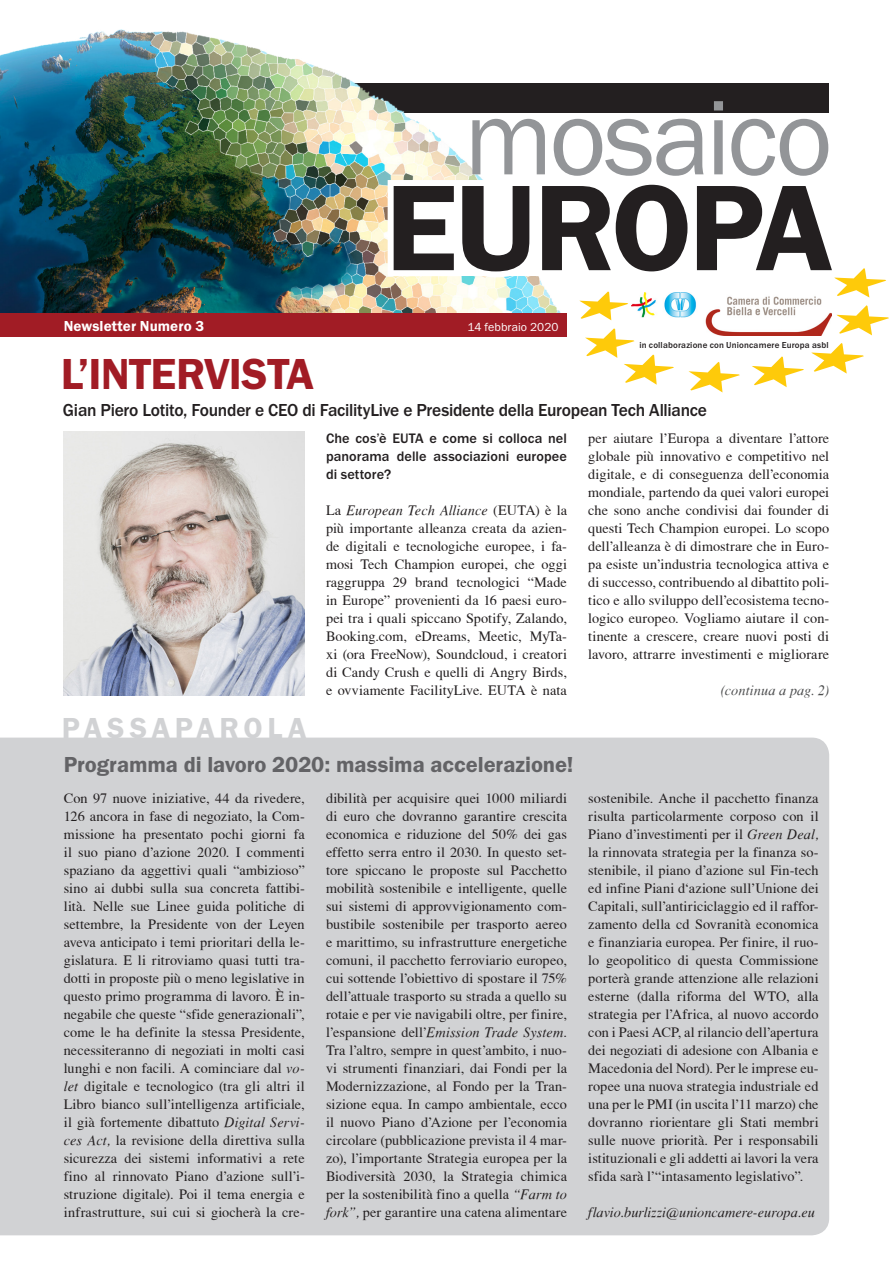
<style>
.page{position:relative;width:893px;height:1263px;background:#fff}
.page>*{position:absolute;margin:0;border:0;box-sizing:border-box;transform-origin:0 0}
.t1{font:600 126.15px "Franklin Gothic Itc T";letter-spacing:-.025em;color:#231f20}
.t2{font:109.65px "Franklin Gothic Itc T";letter-spacing:-.03em;color:#939598}
.t3{font:600 45px "Franklin Gothic Itc T";letter-spacing:-.015em;color:#a11c25}
.t4{font:600 30px "Franklin Gothic Itc T";letter-spacing:.16em;color:#d1d2d4}
.t5{font:600 22.5px "Franklin Gothic Itc T";letter-spacing:-.005em;color:#636366}
.t6{font:500 18px "Franklin Gothic Itc T";letter-spacing:-.015em;color:#231f20}
.t7{font:600 15px "Franklin Gothic Itc T";letter-spacing:.005em;color:#fff}
.t8{font:14.25px/18px "T Acc LAD";letter-spacing:.005em;color:#231f20;text-align:justify}
.t9{font:14.25px "T Acc LAD Italic";color:#231f20}
.t10{font:500 14.25px/18px "Franklin Gothic Itc T";letter-spacing:.005em;color:#231f20;text-align:justify}
.t11{font:14.25px "T Acc LAD Italic";letter-spacing:.01em;color:#4b4c4d}
.t12{font:12px "Franklin Gothic Itc T";letter-spacing:.005em;color:#fff}
.t13{font:500 9px "Franklin Gothic Itc T";letter-spacing:.02em;color:#231f20}
.s1{font-family:"T Acc LAD"}
.s2{font-family:"T Acc LAD Italic"}
</style>
<div class="page">
<img style="left:64px;top:432px;width:241px;height:263px">
<div style="left:0;top:738px;width:829px;height:497px;background:#d1d2d4"></div>
<div style="left:64px;top:83px;width:765px;height:29px;background:#231f20"></div>
<img style="left:0;top:30px;width:561px;height:283px">
<div style="left:0;top:313px;width:567px;height:23px;background:#a11c25"></div>
<svg style="left:382px;top:166px;width:507px;height:226px"></svg>
<h2 class="t2" style="left:464px;top:74px;width:370px">mosaico</h2>
<h1 class="t1" style="left:385px;top:155px;width:449px">EUROPA</h1>
<p class="t7" style="left:64px;top:317px;width:142px">Newsletter Numero 3</p>
<p class="t12" style="left:467px;top:319px;width:92px">14 febbraio 2020</p>
<h3 class="t3" style="left:61px;top:348px;width:255px">L’INTERVISTA</h3>
<p class="t13" style="left:639px;top:340px;width:191px">in collaborazione con Unioncamere Europa asbl</p>
<p class="t6" style="left:63px;top:399px;width:646px">Gian Piero Lotito, Founder e CEO di FacilityLive e Presidente della European Tech Alliance</p>
<h3 class="t4" style="left:62px;top:710px;width:246px">PASSAPAROLA</h3>
<p class="t10" style="left:326px;top:429px;width:242px">Che cos’è EUTA e come si colloca nel panorama delle associazioni europee di settore?</p>
<p class="t9" style="left:326px;top:502px;width:242px"><span class="s1">La</span> European Tech Alliance <span class="s1">(EUTA) è la</span></p>
<p class="t8" style="left:326px;top:519px;width:242px">più importante alleanza creata da azien&shy;de digitali e tecnologiche europee, i fa&shy;mosi Tech Champion europei, che oggi raggruppa 29 brand tecnologici “Made in Europe” provenienti da 16 paesi euro&shy;pei tra i quali spiccano Spotify, Zalando, Booking.com, eDreams, Meetic, MyTa&shy;xi (ora FreeNow), Soundcloud, i creatori di Candy Crush e quelli di Angry Birds, e ovviamente FacilityLive. EUTA è nata</p>
<h3 class="t5" style="left:64px;top:752px;width:511px">Programma di lavoro 2020: massima accelerazione!</h3>
<p class="t8" style="left:64px;top:789px;width:242px">Con 97 nuove iniziative, 44 da rivedere, 126 ancora in fase di negoziato, la Com&shy;missione ha presentato pochi giorni fa il suo piano d’azione 2020. I commenti spaziano da aggettivi quali “ambizioso” sino ai dubbi sulla sua concreta fattibi&shy;lità. Nelle sue Linee guida politiche di settembre, la Presidente von der Leyen aveva anticipato i temi prioritari della le&shy;gislatura. E li ritroviamo quasi tutti tra&shy;dotti in proposte più o meno legislative in questo primo programma di lavoro. È in&shy;negabile che queste “sfide generazionali”, come le ha definite la stessa Presidente, necessiteranno di negoziati in molti casi lunghi e non facili. A cominciare dal <span class="s2">vo&shy;let</span> digitale e tecnologico (tra gli altri il Libro bianco sull’intelligenza artificiale, il già fortemente dibattuto <span class="s2">Digital Servi&shy;ces Act,</span> la revisione della direttiva sulla sicurezza dei sistemi informativi a rete fino al rinnovato Piano d’azione sull’i&shy;struzione digitale). Poi il tema energia e infrastrutture, sui cui si giocherà la cre-</p>
<p class="t8" style="left:326px;top:789px;width:242px">dibilità per acquisire quei 1000 miliardi di euro che dovranno garantire crescita economica e riduzione del 50% dei gas effetto serra entro il 2030. In questo set&shy;tore spiccano le proposte sul Pacchetto mobilità sostenibile e intelligente, quelle sui sistemi di approvvigionamento com&shy;bustibile sostenibile per trasporto aereo e marittimo, su infrastrutture energetiche comuni, il pacchetto ferroviario europeo, cui sottende l’obiettivo di spostare il 75% dell’attuale trasporto su strada a quello su rotaie e per vie navigabili oltre, per finire,</p>
<p class="t9" style="left:326px;top:1024px;width:242px"><span class="s1">l’espansione dell’</span>Emission Trade System<span class="s1">.</span></p>
<p class="t8" style="left:326px;top:1041px;width:242px">Tra l’altro, sempre in quest’ambito, i nuo&shy;vi strumenti finanziari, dai Fondi per la Modernizzazione, al Fondo per la Tran&shy;sizione equa. In campo ambientale, ecco il nuovo Piano d’Azione per l’economia circolare (pubblicazione prevista il 4 mar&shy;zo), l’importante Strategia europea per la Biodiversità 2030, la Strategia chimica per la sostenibilità fino a quella <span class="s2">“Farm to fork”,</span> per garantire una catena alimentare</p>
<p class="t8" style="left:588px;top:429px;width:242px">per aiutare l’Europa a diventare l’attore globale più innovativo e competitivo nel digitale, e di conseguenza dell’economia mondiale, partendo da quei valori europei che sono anche condivisi dai founder di questi Tech Champion europei. Lo scopo dell’alleanza è di dimostrare che in Euro&shy;pa esiste un’industria tecnologica attiva e di successo, contribuendo al dibattito poli&shy;tico e allo sviluppo dell’ecosistema tecno&shy;logico europeo. Vogliamo aiutare il con&shy;tinente a crescere, creare nuovi posti di lavoro, attrarre investimenti e migliorare</p>
<p class="t11" style="left:721px;top:682px;width:110px">(continua a pag. 2)</p>
<p class="t8" style="left:588px;top:789px;width:232px">sostenibile. Anche il pacchetto finanza risulta particolarmente corposo con il Piano d’investimenti per il <span class="s2">Green Deal, </span>la rinnovata strategia per la finanza so&shy;stenibile, il piano d’azione sul Fin-tech ed infine Piani d‘azione sull’Unione dei Capitali, sull’antiriciclaggio ed il raffor&shy;zamento della cd Sovranità economica e finanziaria europea. Per finire, il ruo&shy;lo geopolitico di questa Commissione porterà grande attenzione alle relazioni esterne (dalla riforma del WTO, alla strategia per l’Africa, al nuovo accordo con i Paesi ACP, al rilancio dell’apertura dei negoziati di adesione con Albania e Macedonia del Nord). Per le imprese eu&shy;ropee una nuova strategia industriale ed una per le PMI (in uscita l’11 marzo) che dovranno riorientare gli Stati membri sulle nuove priorità. Per i responsabili istituzionali e gli addetti ai lavori la vera sfida sarà l’“intasamento legislativo”.</p>
<p class="t9" style="left:588px;top:1204px;width:228px">flavio.burlizzi@unioncamere-europa.eu</p>
</div>
